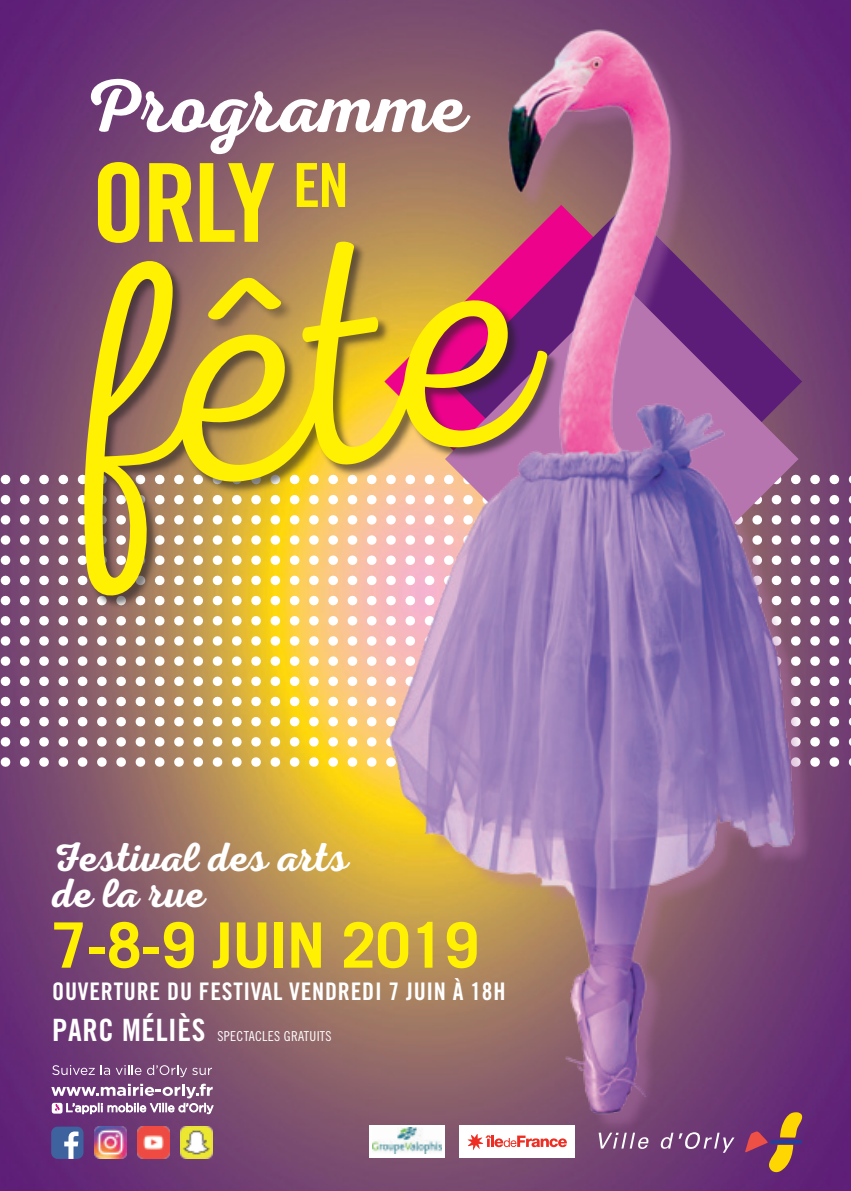
<style>
.page{position:relative;width:851px;height:1191px;background:#fff}
.page>*{position:absolute;margin:0;border:0;box-sizing:border-box;transform-origin:0 0}
.t1{font:109px "Trade Gothic Bold Cond Twenty";color:#fff101}
.t2{font:600 76px "Nexa Script";color:#fff}
.t3{font:700 62.6px "Trade Gothic";letter-spacing:-.01em;color:#fff101}
.t4{font:600 41.2px/35.8px "Nexa Script";color:#fff}
.t5{font:24.2px "Trade Gothic Bold Cond Twenty";letter-spacing:.03em;color:#fff}
.t6{font:13.6px "Trade Gothic Cond Eighteen";letter-spacing:.02em;color:#fff}
.s1{font-family:"Trade Gothic Bold Cond Twenty";font-size:30.8px}
</style>
<div class="page">
<img style="left:0;top:0;width:850px;height:1191px">
<svg style="left:0;top:475px;width:851px;height:9px"></svg>
<svg style="left:0;top:495px;width:851px;height:9px"></svg>
<svg style="left:0;top:515px;width:851px;height:9px"></svg>
<svg style="left:0;top:535px;width:851px;height:10px"></svg>
<svg style="left:0;top:555px;width:851px;height:10px"></svg>
<svg style="left:0;top:575px;width:851px;height:10px"></svg>
<svg style="left:0;top:596px;width:851px;height:9px"></svg>
<svg style="left:0;top:616px;width:851px;height:9px"></svg>
<svg style="left:0;top:636px;width:851px;height:9px"></svg>
<svg style="left:0;top:656px;width:851px;height:10px"></svg>
<svg style="left:0;top:676px;width:851px;height:10px"></svg>
<svg style="left:0;top:696px;width:851px;height:10px"></svg>
<svg style="left:0;top:717px;width:851px;height:9px"></svg>
<svg style="left:0;top:737px;width:851px;height:9px"></svg>
<svg style="left:0;top:757px;width:851px;height:10px"></svg>
<img style="left:344px;top:14px;width:475px;height:1113px">
<svg style="left:745px;top:1112px;width:57px;height:60px;background:#915757"></svg>
<svg style="left:598px;top:1132px;width:51px;height:16px"></svg>
<svg style="left:659px;top:1132px;width:75px;height:20px"></svg>
<div style="left:85px;top:242px;width:471px;height:363px;background:#231f20;opacity:.35"></div>
<svg style="left:83px;top:239px;width:465px;height:358px;background:#cca258"></svg>
<svg style="left:52px;top:1065px;width:43px;height:10px"></svg>
<svg style="left:101px;top:1065px;width:9px;height:10px"></svg>
<svg style="left:116px;top:1065px;width:25px;height:10px"></svg>
<svg style="left:147px;top:1065px;width:65px;height:12px"></svg>
<img style="left:94px;top:1126px;width:33px;height:33px">
<img style="left:180px;top:1126px;width:33px;height:33px">
<img style="left:137px;top:1126px;width:33px;height:33px">
<div style="left:51px;top:1126px;width:32px;height:33px;background:#3d629e;border-radius:6px"></div>
<svg style="left:64px;top:1131px;width:14px;height:28px"></svg>
<svg style="left:51px;top:1083px;width:162px;height:30px"></svg>
<div style="left:459px;top:1124px;width:115px;height:33px;background:#fff"></div>
<svg style="left:467px;top:1134px;width:100px;height:16px"></svg>
<div style="left:368px;top:1124px;width:76px;height:33px;background:#fff"></div>
<img style="left:372px;top:1127px;width:69px;height:27px">
<h2 class="t2" style="left:82px;top:61px;width:386px">Programme</h2>
<h1 class="t1" style="left:91px;top:137px;width:259px">ORLY <sup>EN</sup></h1>
<h3 class="t4" style="left:52px;top:838px;width:297px">Festival des arts de la rue</h3>
<h3 class="t3" style="left:52px;top:907px;width:428px">7-8-9 JUIN 2019</h3>
<p class="t5" style="left:52px;top:976px;width:454px">OUVERTURE DU FESTIVAL VENDREDI 7 JUIN À 18H</p>
<p class="t6" style="left:52px;top:1028px;width:281px"><span class="s1">PARC MÉLIÈS</span> SPECTACLES GRATUITS</p>
</div>
